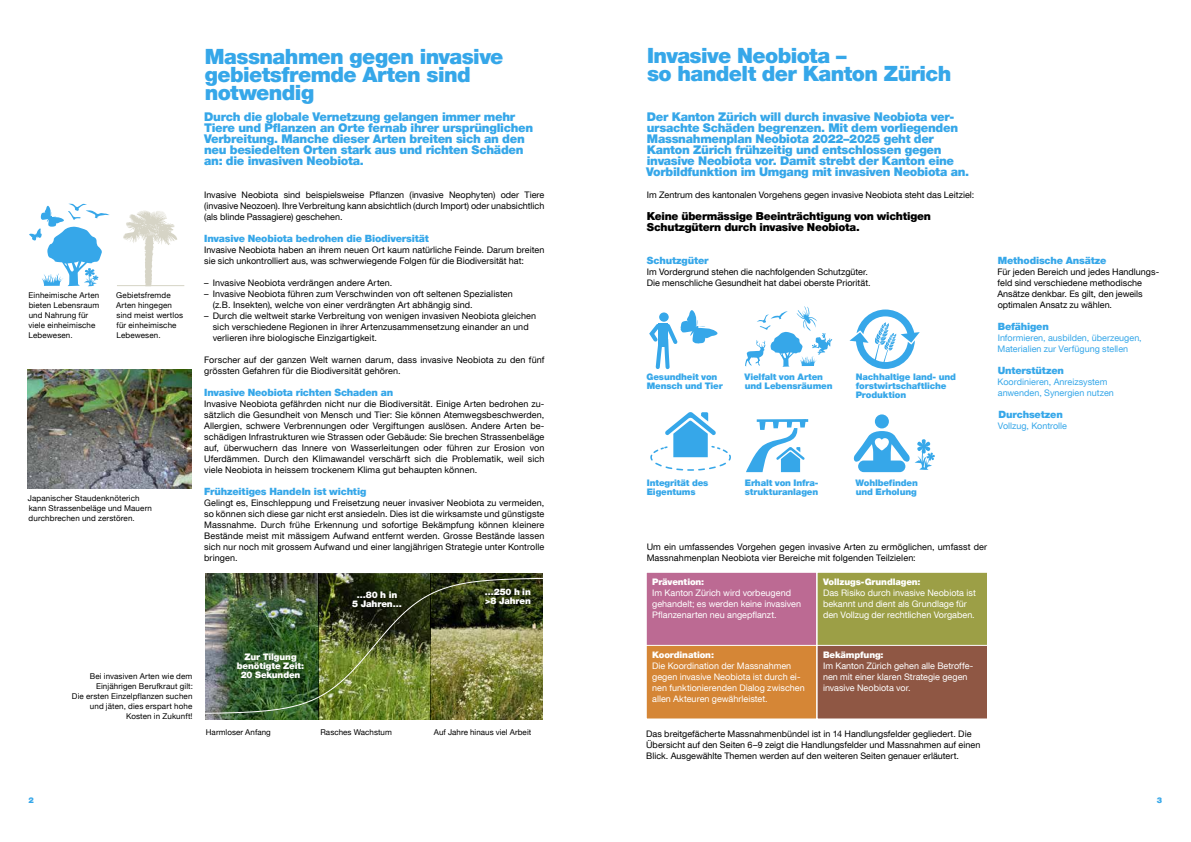
<style>
.page{position:relative;width:1191px;height:842px;background:#fff}
.page>*{position:absolute;margin:0;border:0;box-sizing:border-box;transform-origin:0 0}
.t1{font:900 21px/18px "Helvetica Neue LT Com";letter-spacing:-.025em;color:#36a7e9}
.t2{font:900 12px/11px "Helvetica Neue LT Com";letter-spacing:-.025em;color:#36a7e9}
.t3{font:900 11px/11px "Helvetica Neue LT Com";letter-spacing:-.02em;color:#000}
.t4{font:900 10px "Helvetica Neue LT Com";letter-spacing:-.015em;color:#36a7e9}
.t5{font:900 9.1px/9.1px "Helvetica Neue LT Com";letter-spacing:-.015em;color:#fff;text-align:center}
.t6{font:9px/11px "Helvetica Neue LT Com";letter-spacing:.005em;color:#000}
.t7{font:9px/11px "Helvetica Neue LT Com";color:#fff}
.t8{font:900 9px/9px "Helvetica Neue LT Com";letter-spacing:-.01em;color:#36a7e9}
.t9{font:9px/11px "Helvetica Neue LT Com";color:#36a7e9}
.t10{font:900 9px/9px "Helvetica Neue LT Com";letter-spacing:-.015em;color:#fff}
.t11{font:8px/10px "Helvetica Neue";letter-spacing:.015em;color:#000}
.t12{font:900 8px "Helvetica Neue LT Com";color:#36a7e9}
</style>
<div class="page">
<img style="left:205px;top:573px;width:337px;height:146px">
<div style="left:875px;top:414px;width:14px;height:14px;background:#36a7e9;border-radius:50%"></div>
<svg style="left:853px;top:431px;width:82px;height:41px"></svg>
<svg style="left:650px;top:412px;width:81px;height:59px"></svg>
<svg style="left:849px;top:309px;width:70px;height:60px"></svg>
<svg style="left:745px;top:306px;width:87px;height:61px"></svg>
<hr style="left:756px;top:419px;width:52px;height:3px;background:#36a7e9">
<svg style="left:746px;top:419px;width:60px;height:53px"></svg>
<svg style="left:29px;top:203px;width:81px;height:83px"></svg>
<div style="left:646px;top:572px;width:170px;height:74px;background:#bc6a93"></div>
<div style="left:646px;top:572px;width:171px;height:74px;border:1px solid #fff"></div>
<div style="left:646px;top:645px;width:170px;height:74px;background:#d58636"></div>
<div style="left:646px;top:645px;width:171px;height:74px;border:1px solid #fff"></div>
<div style="left:817px;top:572px;width:170px;height:74px;background:#9c9f46"></div>
<div style="left:817px;top:572px;width:170px;height:74px;border:1px solid #fff"></div>
<div style="left:817px;top:645px;width:170px;height:74px;background:#8f5744"></div>
<div style="left:817px;top:645px;width:170px;height:74px;border:1px solid #fff"></div>
<svg style="left:123px;top:210px;width:54px;height:75px"></svg>
<hr style="left:117px;top:285px;width:67px;height:1px;background:#d6d4c6">
<img style="left:205px;top:577px;width:338px;height:137px">
<img style="left:27px;top:369px;width:165px;height:119px">
<svg style="left:649px;top:310px;width:69px;height:60px"></svg>
<p class="t11" style="left:29px;top:290px;width:72px">Einheimische Arten bieten Lebensraum und Nahrung für viele einheimische<br>Lebewesen.</p>
<p class="t11" style="left:116px;top:290px;width:68px">Gebietsfremde<br>Arten hingegen sind meist wertlos für einheimische<br>Lebewesen.</p>
<p class="t11" style="left:28px;top:493px;width:126px">Japanischer Staudenknöterich kann Strassenbeläge und Mauern durchbrechen und zerstören.</p>
<p class="t11" style="left:72px;top:671px;width:123px;text-align:right">Bei invasiven Arten wie dem<br>Einjährigen Berufkraut gilt:<br>Die ersten Einzelpflanzen suchen und jäten, dies erspart hohe<br>Kosten in Zukunft!</p>
<h1 class="t1" style="left:205px;top:49px;width:300px">Massnahmen gegen invasive gebietsfremde Arten sind notwendig</h1>
<h1 class="t1" style="left:647px;top:48px;width:306px">Invasive Neobiota –<br>so handelt der Kanton Zürich</h1>
<p class="t2" style="left:204px;top:112px;width:330px">Durch die globale Vernetzung gelangen immer mehr Tiere und Pflanzen an Orte fernab ihrer ursprünglichen Verbreitung. Manche dieser Arten breiten sich an den neu besiedelten Orten stark aus und richten Schäden an: die invasiven Neobiota.</p>
<p class="t6" style="left:204px;top:190px;width:342px;text-align:justify">Invasive Neobiota sind beispielsweise Pflanzen (invasive Neophyten) oder Tiere (invasive Neozoen). Ihre Verbreitung kann absichtlich (durch Import) oder unabsichtlich (als blinde Passagiere) geschehen.</p>
<p class="t4" style="left:204px;top:235px;width:226px">Invasive Neobiota bedrohen die Biodiversität</p>
<p class="t6" style="left:204px;top:245px;width:342px">Invasive Neobiota haben an ihrem neuen Ort kaum natürliche Feinde. Darum breiten sie sich unkontrolliert aus, was schwerwiegende Folgen für die Biodiversität hat:</p>
<p class="t6" style="left:204px;top:278px;width:190px">– Invasive Neobiota verdrängen andere Arten.</p>
<p class="t6" style="left:213px;top:289px;width:302px;text-indent:-9px">– Invasive Neobiota führen zum Verschwinden von oft seltenen Spezialisten (z.B. Insekten), welche von einer verdrängten Art abhängig sind.</p>
<p class="t6" style="left:213px;top:311px;width:325px;text-indent:-9px">– Durch die weltweit starke Verbreitung von wenigen invasiven Neobiota gleichen sich verschiedene Regionen in ihrer Artenzusammensetzung einander an und verlieren ihre biologische Einzigartigkeit.</p>
<p class="t6" style="left:204px;top:355px;width:342px">Forscher auf der ganzen Welt warnen darum, dass invasive Neobiota zu den fünf grössten Gefahren für die Biodiversität gehören.</p>
<p class="t4" style="left:204px;top:389px;width:191px">Invasive Neobiota richten Schaden an</p>
<p class="t6" style="left:204px;top:399px;width:342px;text-align:justify">Invasive Neobiota gefährden nicht nur die Biodiversität. Einige Arten bedrohen zu&shy;sätzlich die Gesundheit von Mensch und Tier: Sie können Atemwegsbeschwerden, Allergien, schwere Verbrennungen oder Vergiftungen auslösen. Andere Arten be&shy;schädigen Infrastrukturen wie Strassen oder Gebäude: Sie brechen Strassen beläge auf, überwuchern das Innere von Wasserleitungen oder führen zur Erosion von Uferdämmen. Durch den Klimawandel verschärft sich die Problematik, weil sich viele Neobiota in heissem trockenem Klima gut behaupten können.</p>
<p class="t4" style="left:204px;top:488px;width:164px">Frühzeitiges Handeln ist wichtig</p>
<p class="t6" style="left:204px;top:498px;width:342px;text-align:justify">Gelingt es, Einschleppung und Freisetzung neuer invasiver Neobiota zu vermeiden, so können sich diese gar nicht erst ansiedeln. Dies ist die wirksamste und günstigste Massnahme. Durch frühe Erkennung und sofortige Bekämpfung können kleinere Bestände meist mit mässigem Aufwand entfernt werden. Grosse Bestände lassen sich nur noch mit grossem Aufwand und einer langjährigen Strategie unter Kontrolle bringen.</p>
<p class="t10" style="left:237px;top:653px;width:69px;text-align:center">Zur Tilgung benötigte Zeit:<br>20 Sekunden</p>
<p class="t5" style="left:352px;top:591px;width:51px">…80 h in<br>5 Jahren…</p>
<p class="t10" style="left:485px;top:588px;width:48px">…250 h in &gt;8 Jahren</p>
<p class="t11" style="left:206px;top:727px;width:66px">Harmloser Anfang</p>
<p class="t11" style="left:320px;top:727px;width:73px">Rasches Wachstum</p>
<p class="t11" style="left:434px;top:727px;width:99px">Auf Jahre hinaus viel Arbeit</p>
<p class="t2" style="left:646px;top:112px;width:324px">Der Kanton Zürich will durch invasive Neobiota ver&shy;ursachte Schäden begrenzen. Mit dem vorliegenden Massnahmenplan Neobiota 2022–2025 geht der Kanton Zürich frühzeitig und entschlossen gegen invasive Neobiota vor. Damit strebt der Kanton eine Vorbildfunktion im Umgang mit invasiven Neobiota an.</p>
<p class="t6" style="left:647px;top:190px;width:329px">Im Zentrum des kantonalen Vorgehens gegen invasive Neobiota steht das Leitziel:</p>
<p class="t3" style="left:647px;top:211px;width:286px">Keine übermässige Beeinträchtigung von wichtigen<br>Schutzgütern durch invasive Neobiota.</p>
<p class="t4" style="left:647px;top:257px;width:63px">Schutzgüter</p>
<p class="t6" style="left:646px;top:267px;width:225px">Im Vordergrund stehen die nachfolgenden Schutzgüter.<br>Die menschliche Gesundheit hat dabei oberste Priorität.</p>
<p class="t8" style="left:646px;top:373px;width:78px">Gesundheit von<br>Mensch und Tier</p>
<p class="t8" style="left:744px;top:373px;width:89px">Vielfalt von Arten und Lebensräumen</p>
<p class="t8" style="left:855px;top:373px;width:102px">Nachhaltige land- und forstwirtschaftliche<br>Produktion</p>
<p class="t8" style="left:646px;top:478px;width:63px">Integrität des<br>Eigentums</p>
<p class="t8" style="left:744px;top:478px;width:75px">Erhalt von Infra&shy;strukturanlagen</p>
<p class="t8" style="left:855px;top:478px;width:64px">Wohlbefinden und Erholung</p>
<p class="t6" style="left:646px;top:542px;width:342px">Um ein umfassendes Vorgehen gegen invasive Arten zu ermöglichen, umfasst der<br>Massnahmenplan Neobiota vier Bereiche mit folgenden Teilzielen:</p>
<p class="t10" style="left:652px;top:578px;width:54px">Prävention:</p>
<p class="t7" style="left:652px;top:588px;width:150px">Im Kanton Zürich wird vorbeugend gehandelt; es werden keine invasiven<br>Pflanzenarten neu angepflanzt.</p>
<p class="t10" style="left:652px;top:651px;width:63px">Koordination:</p>
<p class="t7" style="left:652px;top:661px;width:154px">Die Koordination der Massnahmen gegen invasive Neobiota ist durch ei&shy;nen funktionierenden Dialog zwischen allen Akteuren gewährleistet.</p>
<p class="t10" style="left:823px;top:578px;width:99px">Vollzugs-Grundlagen:</p>
<p class="t7" style="left:823px;top:588px;width:154px">Das Risiko durch invasive Neobiota ist bekannt und dient als Grundlage für den Vollzug der rechtlichen Vorgaben.</p>
<p class="t10" style="left:823px;top:651px;width:62px">Bekämpfung:</p>
<p class="t7" style="left:823px;top:661px;width:152px">Im Kanton Zürich gehen alle Betroffe&shy;nen mit einer klaren Strategie gegen invasive Neobiota vor.</p>
<p class="t6" style="left:646px;top:729px;width:336px">Das breitgefächerte Massnahmen bündel ist in 14 Handlungsfelder ge gliedert. Die<br>Übersicht auf den Seiten 6–9 zeigt die Handlungsfelder und Massnahmen auf einen<br>Blick. Ausgewählte Themen werden auf den weiteren Seiten genauer erläutert.</p>
<p class="t4" style="left:997px;top:257px;width:110px">Methodische Ansätze</p>
<p class="t6" style="left:997px;top:267px;width:163px">Für jeden Bereich und jedes Handlungs&shy;feld sind verschiedene methodische Ansätze denkbar. Es gilt, den jeweils optimalen Ansatz zu wählen.</p>
<p class="t4" style="left:997px;top:323px;width:53px">Befähigen</p>
<p class="t9" style="left:997px;top:333px;width:146px">Informieren, ausbilden, überzeugen,<br>Materialien zur Verfügung stellen</p>
<p class="t4" style="left:997px;top:367px;width:68px">Unterstützen</p>
<p class="t9" style="left:997px;top:377px;width:118px">Koordinieren, Anreizsystem anwenden, Synergien nutzen</p>
<p class="t4" style="left:998px;top:411px;width:66px">Durchsetzen</p>
<p class="t9" style="left:998px;top:421px;width:71px">Vollzug, Kontrolle</p>
<p class="t12" style="left:28px;top:797px;width:7px">2</p>
<p class="t12" style="left:1157px;top:797px;width:7px">3</p>
</div>
